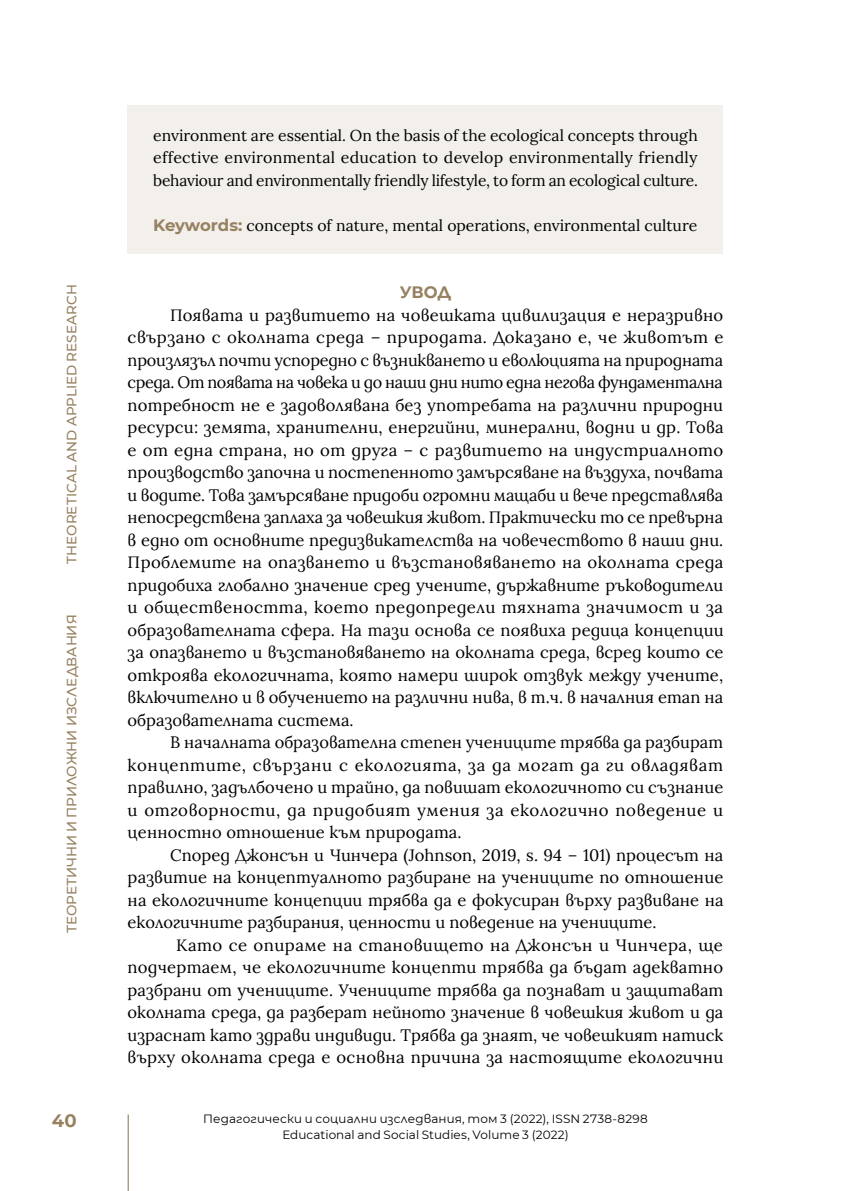
<style>
.page{position:relative;width:851px;height:1191px;background:#fff}
.page>*{position:absolute;margin:0;border:0;box-sizing:border-box;transform-origin:0 0}
.t1{font:700 18px "Montserrat";color:#968261}
.t2{font:16.5px/22.5px "Lora";letter-spacing:.005em;color:#000;text-align:justify}
.t3{font:700 16.5px "Montserrat";color:#968261}
.t4{font:15.75px/22.5px "Lora";letter-spacing:-.005em;color:#000;text-align:justify}
.t5{font:500 13.5px "Montserrat";color:#968261}
.t6{font:12px/15.8px "Montserrat";letter-spacing:.01em;color:#000;text-align:center}
.s1{font-family:"Montserrat";font-weight:700;font-size:16.5px;color:#968261}
</style>
<div class="page">
<div style="left:128px;top:106px;width:595px;height:103px;background:#f3f0ec"></div>
<div style="left:128px;top:195px;width:595px;height:59px;background:#f3f0ec"></div>
<hr style="left:128px;top:1114px;width:1px;height:77px;background:#968261">
<p class="t5" style="left:62px;top:563px;width:281px;rotate:-90deg">THEORETICAL AND APPLIED RESEARCH</p>
<p class="t5" style="left:62px;top:933px;width:320px;rotate:-90deg">ТЕОРЕТИЧНИ И ПРИЛОЖНИ ИЗСЛЕДВАНИЯ</p>
<p class="t1" style="left:52px;top:1107px;width:26px">40</p>
<p class="t4" style="left:153px;top:123px;width:546px">environment are essential. On the basis of the ecological concepts through effective environmental education to develop environmentally friendly behaviour and environmentally friendly lifestyle, to form an ecological culture.</p>
<p class="t4" style="left:153px;top:213px;width:545px"><span class="s1">Keywords:</span> concepts of nature, mental operations, environmental culture</p>
<p class="t3" style="left:400px;top:280px;width:53px">УВОД</p>
<p class="t2" style="left:128px;top:302px;width:597px;text-indent:43px">Появата и развитието на човешката цивилизация е неразривно свързано с околната среда – природата. Доказано е, че животът е произлязъл почти успоредно с възникването и еволюцията на природната среда. От появата на човека и до наши дни нито една негова фундаментална потребност не е задоволявана без употребата на различни природни ресурси: земята, хранителни, енергийни, минерални, водни и др. Това е от една страна, но от друга – с развитието на индустриалното производство започна и постепенното замърсяване на въздуха, почвата и водите. Това замърсяване придоби огромни мащаби и вече представлява непосредствена заплаха за човешкия живот. Практически то се превърна в едно от основните предизвикателства на човечеството в наши дни.<br>Проблемите на опазването и възстановяването на околната среда придобиха глобално значение сред учените, държавните ръководители и обществеността, което предопредели тяхната значимост и за образователната сфера. На тази основа се появиха редица концепции за опазването и възстановяването на околната среда, всред които се откроява екологичната, която намери широк отзвук между учените, включително и в обучението на различни нива, в т.ч. в началния етап на образователната система.</p>
<p class="t2" style="left:128px;top:730px;width:597px;text-indent:43px">В началната образователна степен учениците трябва да разбират концептите, свързани с екологията, за да могат да ги овладяват правилно, задълбочено и трайно, да повишат екологичното си съзнание и отговорности, да придобият умения за екологично поведение и ценностно отношение към природата.</p>
<p class="t2" style="left:128px;top:842px;width:597px;text-indent:43px">Според Джонсън и Чинчера (Johnson, 2019, s. 94 – 101) процесът на развитие на концептуалното разбиране на учениците по отношение на екологичните концепции трябва да е фокусиран върху развиване на екологичните разбирания, ценности и поведение на учениците.</p>
<p class="t2" style="left:128px;top:932px;width:597px;text-indent:48px">Като се опираме на становището на Джонсън и Чинчера, ще подчертаем, че екологичните концепти трябва да бъдат адекватно разбрани от учениците. Учениците трябва да познават и защитават околната среда, да разберат нейното значение в човешкия живот и да израснат като здрави индивиди. Трябва да знаят, че човешкият натиск върху околната среда е основна причина за настоящите екологични</p>
<p class="t6" style="left:203px;top:1110px;width:446px">Педагогически и социални изследвания, том 3 (2022), ISSN 2738-8298<br>Educational and Social Studies, Volume 3 (2022)</p>
</div>
